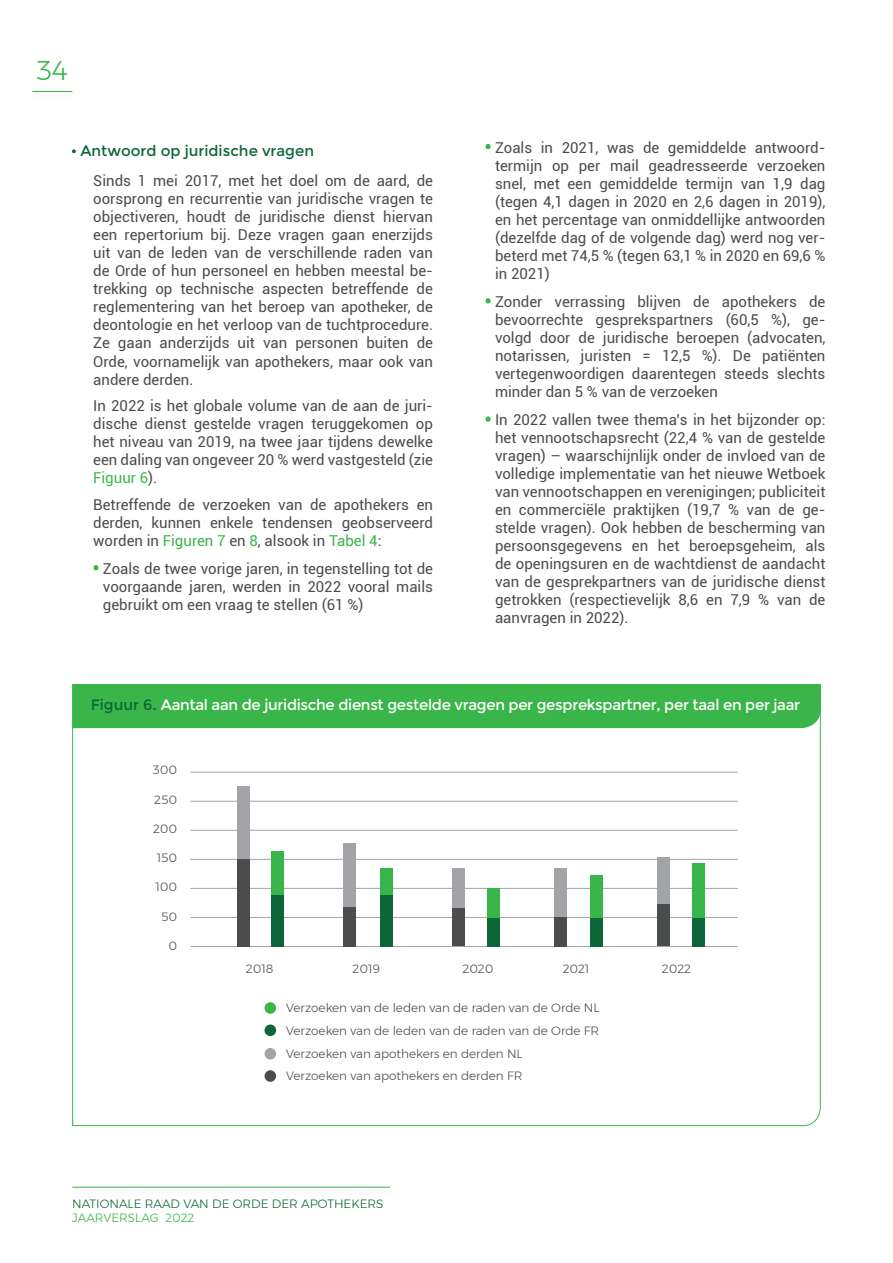
<style>
.page{position:relative;width:893px;height:1263px;background:#fff}
.page>*{position:absolute;margin:0;border:0;box-sizing:border-box;transform-origin:0 0}
.t1{font:300 27px "Gontserrat";color:#3ab54a}
.t2{font:15px/18px "Roboto";color:#4b4c4d;text-align:justify}
.t3{font:15px "Montserrat";letter-spacing:-.02em;color:#fff}
.t4{font:15px "Montserrat";color:#0c6638}
.t5{font:300 12px "Gontserrat";color:#4b4c4d}
.t6{font:300 12px "Gontserrat";color:#0c6638}
.t7{font:300 12px "Gontserrat";color:#3ab54a}
.s1{font-family:"Gontserrat";font-weight:300;font-size:16.5px}
.s2{color:#3ab54a}
.s3{font-size:16.5px;color:#3ab54a}
.s4{color:#0c6638}
</style>
<div class="page">
<div style="left:69px;top:1181px;width:331px;height:18px;background:#231f20;opacity:.25"></div>
<hr style="left:72px;top:1187px;width:318px;height:1px;background:#3ab54a">
<hr style="left:32px;top:91px;width:40px;height:1px;background:#3ab54a">
<svg style="left:72px;top:728px;width:749px;height:398px"></svg>
<div style="left:72px;top:684px;width:749px;height:44px;background:#3ab54a"></div>
<div style="left:265px;top:1002px;width:11px;height:12px;background:#3ab54a;border-radius:50%"></div>
<div style="left:265px;top:1024px;width:11px;height:12px;background:#0c6638;border-radius:50%"></div>
<div style="left:265px;top:1048px;width:11px;height:11px;background:#a3a4a8;border-radius:50%"></div>
<div style="left:265px;top:1070px;width:11px;height:12px;background:#4b4c4d;border-radius:50%"></div>
<hr style="left:190px;top:946px;width:548px;height:1px;background:#a3a4a8">
<hr style="left:190px;top:917px;width:548px;height:1px;background:#a3a4a8">
<hr style="left:190px;top:888px;width:548px;height:1px;background:#a3a4a8">
<hr style="left:190px;top:859px;width:548px;height:1px;background:#a3a4a8">
<hr style="left:190px;top:830px;width:548px;height:1px;background:#a3a4a8">
<hr style="left:190px;top:801px;width:548px;height:1px;background:#a3a4a8">
<hr style="left:190px;top:772px;width:548px;height:1px;background:#a3a4a8">
<svg style="left:72px;top:149px;width:4px;height:5px"></svg>
<svg style="left:93px;top:565px;width:6px;height:6px"></svg>
<svg style="left:485px;top:144px;width:6px;height:6px"></svg>
<svg style="left:485px;top:298px;width:6px;height:6px"></svg>
<svg style="left:485px;top:416px;width:6px;height:6px"></svg>
<div style="left:238px;top:786px;width:12px;height:160px;background:#a3a4a8"></div>
<div style="left:238px;top:859px;width:12px;height:87px;background:#4b4c4d"></div>
<div style="left:343px;top:843px;width:13px;height:103px;background:#a3a4a8"></div>
<div style="left:343px;top:907px;width:13px;height:39px;background:#4b4c4d"></div>
<div style="left:452px;top:868px;width:13px;height:78px;background:#a3a4a8"></div>
<div style="left:452px;top:908px;width:13px;height:38px;background:#4b4c4d"></div>
<div style="left:487px;top:888px;width:13px;height:58px;background:#3ab54a"></div>
<div style="left:487px;top:918px;width:13px;height:28px;background:#0c6638"></div>
<div style="left:380px;top:868px;width:13px;height:78px;background:#3ab54a"></div>
<div style="left:380px;top:895px;width:13px;height:51px;background:#0c6638"></div>
<div style="left:271px;top:851px;width:13px;height:95px;background:#3ab54a"></div>
<div style="left:271px;top:895px;width:13px;height:51px;background:#0c6638"></div>
<div style="left:555px;top:868px;width:12px;height:78px;background:#a3a4a8"></div>
<div style="left:555px;top:917px;width:12px;height:29px;background:#4b4c4d"></div>
<div style="left:590px;top:875px;width:12px;height:71px;background:#3ab54a"></div>
<div style="left:590px;top:918px;width:12px;height:28px;background:#0c6638"></div>
<div style="left:657px;top:857px;width:12px;height:89px;background:#a3a4a8"></div>
<div style="left:657px;top:904px;width:12px;height:42px;background:#4b4c4d"></div>
<div style="left:692px;top:863px;width:13px;height:83px;background:#3ab54a"></div>
<div style="left:692px;top:918px;width:13px;height:28px;background:#0c6638"></div>
<h1 class="t1" style="left:37px;top:50px;width:33px">34</h1>
<p class="t4" style="left:72px;top:142px;width:244px"><span class="s1">•</span> Antwoord op juridische vragen</p>
<p class="t2" style="left:93px;top:172px;width:341px">Sinds 1 mei 2017, met het doel om de aard, de oorsprong en recurrentie van juridische vragen te objectiveren, houdt de juridische dienst hiervan een repertorium bij. Deze vragen gaan enerzijds uit van de leden van de verschillende raden van de Orde of hun personeel en hebben meestal be&shy;trekking op technische aspecten betreffende de reglementering van het beroep van apotheker, de deontologie en het verloop van de tuchtprocedure.<br>Ze gaan anderzijds uit van personen buiten de Orde, voornamelijk van apothekers, maar ook van andere derden.</p>
<p class="t2" style="left:93px;top:396px;width:341px">In 2022 is het globale volume van de aan de juri&shy;dische dienst gestelde vragen teruggekomen op het niveau van 2019, na twee jaar tijdens dewelke een daling van ongeveer 20 % werd vastgesteld (zie <span class="s2">Figuur 6</span>).</p>
<p class="t2" style="left:93px;top:495px;width:341px">Betreffende de verzoeken van de apothekers en derden, kunnen enkele tendensen geobserveerd worden in <span class="s2">Figuren 7</span> en <span class="s2">8</span>, alsook in <span class="s2">Tabel 4</span>:</p>
<p class="t2" style="left:103px;top:559px;width:332px;text-indent:-10px"><span class="s3">•</span> Zoals de twee vorige jaren, in tegenstelling tot de voorgaande jaren, werden in 2022 vooral mails gebruikt om een vraag te stellen (61 %)</p>
<p class="t2" style="left:495px;top:138px;width:332px;text-indent:-10px"><span class="s3">•</span> Zoals in 2021, was de gemiddelde antwoord&shy;termijn op per mail geadresseerde verzoeken snel, met een gemiddelde termijn van 1,9 dag (tegen 4,1 dagen in 2020 en 2,6 dagen in 2019), en het percentage van onmiddellijke antwoorden (dezelfde dag of de volgende dag) werd nog ver&shy;beterd met 74,5 % (tegen 63,1 % in 2020 en 69,6 % in 2021)</p>
<p class="t2" style="left:495px;top:292px;width:332px;text-indent:-10px"><span class="s3">•</span> Zonder verrassing blijven de apothekers de bevoorrechte gesprekspartners (60,5 %), ge&shy;volgd door de juridische beroepen (advocaten, notarissen, juristen = 12,5 %). De patiënten vertegenwoordigen daarentegen steeds slechts minder dan 5 % van de verzoeken</p>
<p class="t2" style="left:495px;top:410px;width:332px;text-indent:-10px"><span class="s3">•</span> In 2022 vallen twee thema’s in het bijzonder op: het vennootschapsrecht (22,4 % van de gestelde vragen) – waarschijnlijk onder de invloed van de volledige implementatie van het nieuwe Wetboek van vennootschappen en verenigingen; publiciteit en commerciële praktijken (19,7 % van de ge&shy;stelde vragen). Ook hebben de bescherming van persoonsgegevens en het beroepsgeheim, als de openingsuren en de wachtdienst de aandacht van de gesprekpartners van de juridische dienst getrokken (respectievelijk 8,6 en 7,9 % van de aanvragen in 2022).</p>
<p class="t3" style="left:91px;top:696px;width:711px"><span class="s4">Figuur 6.</span> Aantal aan de juridische dienst gestelde vragen per gesprekspartner, per taal en per jaar</p>
<p class="t5" style="left:153px;top:761px;width:26px">300</p>
<p class="t5" style="left:154px;top:790px;width:24px">250</p>
<p class="t5" style="left:153px;top:820px;width:25px">200</p>
<p class="t5" style="left:157px;top:849px;width:22px">150</p>
<p class="t5" style="left:156px;top:878px;width:23px">100</p>
<p class="t5" style="left:161px;top:907px;width:17px">50</p>
<p class="t5" style="left:168px;top:937px;width:10px">0</p>
<p class="t5" style="left:246px;top:959px;width:29px">2018</p>
<p class="t5" style="left:353px;top:959px;width:29px">2019</p>
<p class="t5" style="left:463px;top:959px;width:32px">2020</p>
<p class="t5" style="left:563px;top:959px;width:28px">2021</p>
<p class="t5" style="left:662px;top:959px;width:31px">2022</p>
<p class="t5" style="left:286px;top:998px;width:315px">Verzoeken van de leden van de raden van de Orde NL</p>
<p class="t5" style="left:286px;top:1021px;width:315px">Verzoeken van de leden van de raden van de Orde FR</p>
<p class="t5" style="left:286px;top:1044px;width:238px">Verzoeken van apothekers en derden NL</p>
<p class="t5" style="left:286px;top:1067px;width:238px">Verzoeken van apothekers en derden FR</p>
<p class="t6" style="left:72px;top:1194px;width:313px">NATIONALE RAAD VAN DE ORDE DER APOTHEKERS</p>
<p class="t7" style="left:72px;top:1209px;width:124px">JAARVERSLAG 2022</p>
</div>
